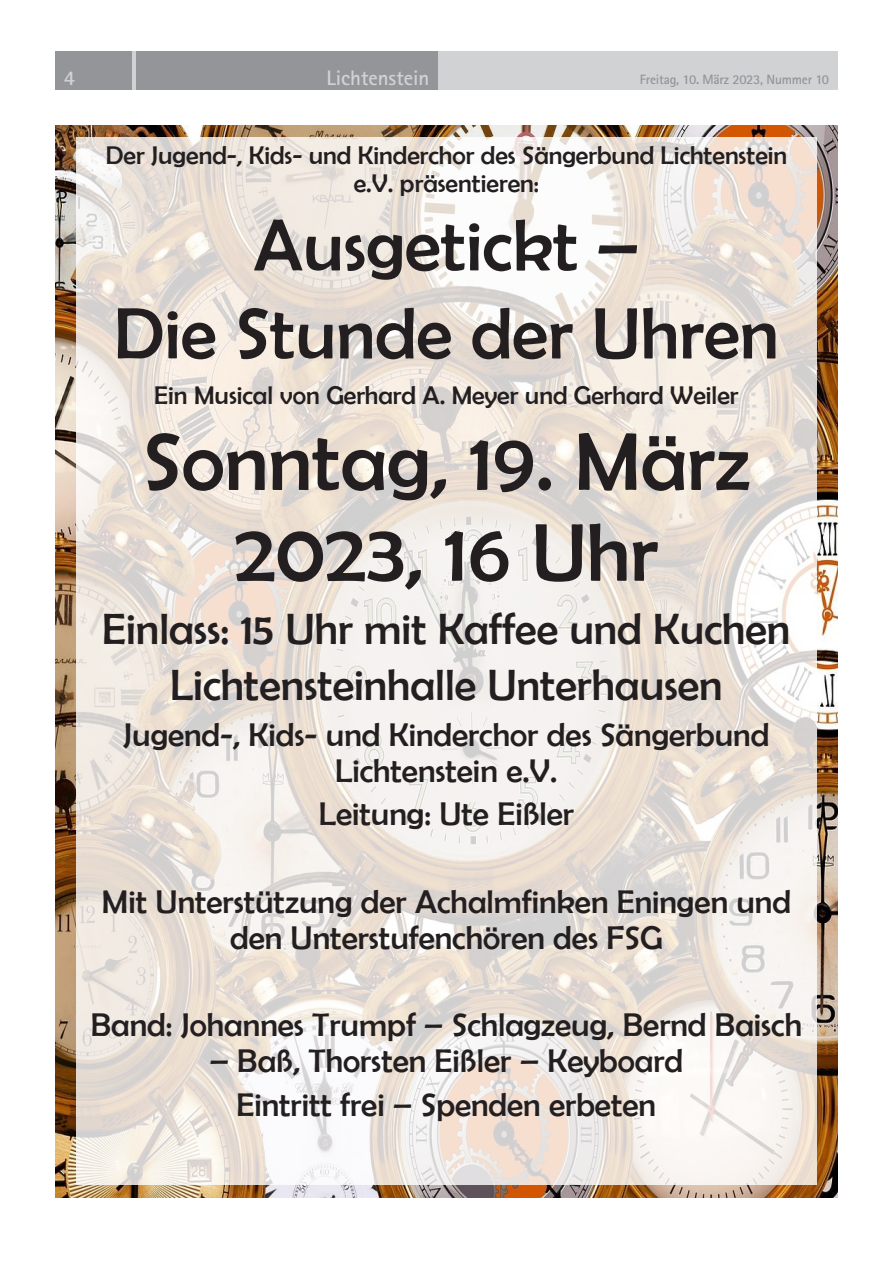
<style>
.page{position:relative;width:893px;height:1263px;background:#fff}
.page>*{position:absolute;margin:0;border:0;box-sizing:border-box;transform-origin:0 0}
.t1{font:82.5px/90.8px "Berlin Sans FB";color:#231f20;text-align:center}
.t2{font:73.2px/87.9px "Berlin Sans FB";color:#231f20;text-align:center}
.t3{font:43.95px/55.7px "Berlin Sans FB";color:#231f20;text-align:center}
.t4{font:33px/36.3px "Berlin Sans FB";color:#231f20;text-align:center}
.t5{font:25.65px/28.7px "Berlin Sans FB";color:#231f20;text-align:center}
.t6{font:700 21px "Rotis Sans Serif Std";color:#d1d2d4}
.t7{font:700 13.5px "Rotis Sans Serif Std";letter-spacing:-.015em;color:#939598}
</style>
<div class="page">
<div style="left:55px;top:51px;width:783px;height:38px;background:#d1d2d4"></div>
<div style="left:55px;top:51px;width:77px;height:38px;background:#939598"></div>
<div style="left:136px;top:51px;width:302px;height:38px;background:#939598"></div>
<img style="left:55px;top:126px;width:783px;height:1071px">
<div style="left:76px;top:138px;width:741px;height:1047px;background:#fff;opacity:.81"></div>
<p class="t6" style="left:64px;top:65px;width:13px">4</p>
<p class="t6" style="left:326px;top:65px;width:105px">Lichtenstein</p>
<p class="t7" style="left:640px;top:71px;width:191px">Freitag, 10. März 2023, Nummer 10</p>
<p class="t5" style="left:106px;top:141px;width:683px">Der Jugend-, Kids- und Kinderchor des Sängerbund Lichtenstein e.V. präsentieren:</p>
<h2 class="t2" style="left:114px;top:201px;width:666px">Ausgetickt –<br>Die Stunde der Uhren</h2>
<p class="t5" style="left:154px;top:380px;width:586px">Ein Musical von Gerhard A. Meyer und Gerhard Weiler</p>
<h1 class="t1" style="left:143px;top:416px;width:609px">Sonntag, 19. März<br>2023, 16 Uhr</h1>
<h3 class="t3" style="left:102px;top:601px;width:690px">Einlass: 15 Uhr mit Kaffee und Kuchen<br>Lichtensteinhalle Unterhausen</h3>
<p class="t4" style="left:123px;top:716px;width:647px">Jugend-, Kids- und Kinderchor des Sängerbund<br>Lichtenstein e.V.</p>
<p class="t4" style="left:319px;top:796px;width:257px">Leitung: Ute Eißler</p>
<p class="t4" style="left:102px;top:883px;width:691px">Mit Unterstützung der Achalmfinken Eningen und den Unterstufenchören des FSG</p>
<p class="t4" style="left:91px;top:1006px;width:713px">Band: Johannes Trumpf – Schlagzeug, Bernd Baisch</p>
<p class="t4" style="left:210px;top:1039px;width:475px;line-height:43.5px">– Baß, Thorsten Eißler – Keyboard<br>Eintritt frei – Spenden erbeten</p>
</div>
